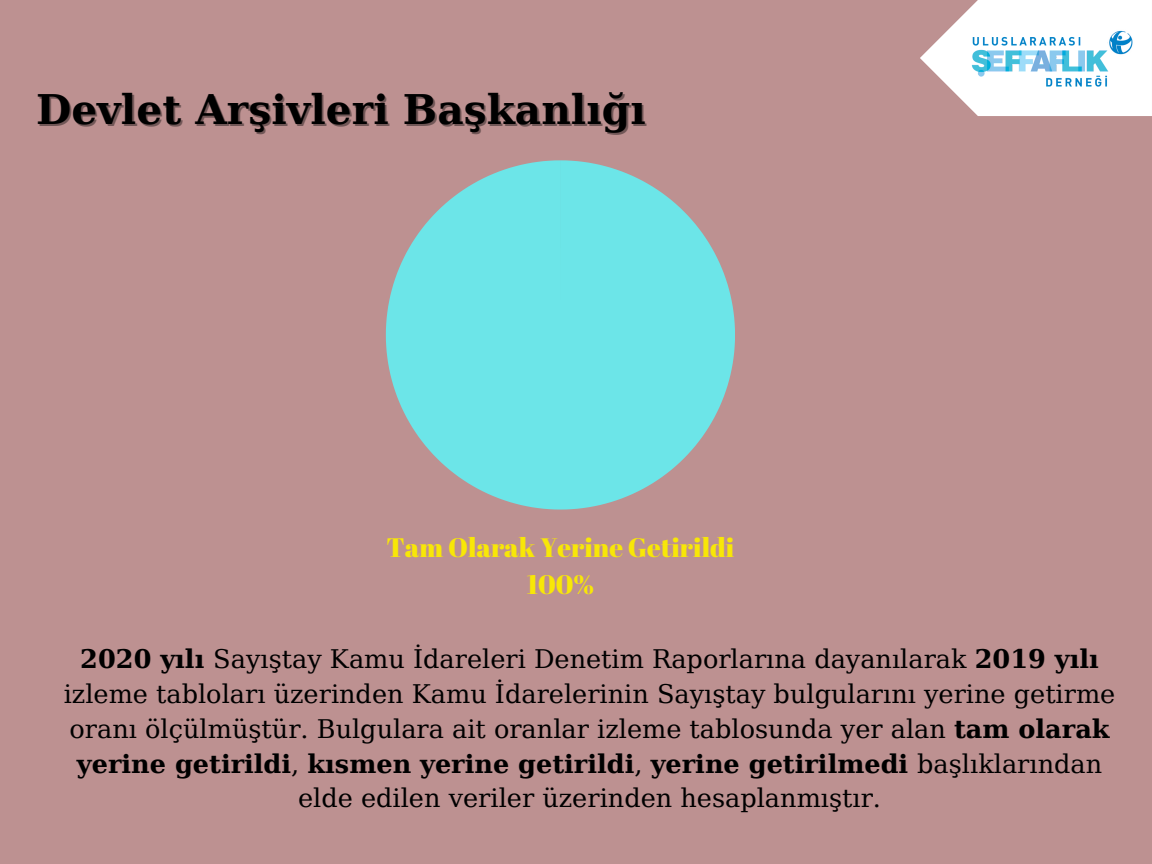
<style>
.page{position:relative;width:1152px;height:864px;background:#bd9191}
.page>*{position:absolute;margin:0;border:0;box-sizing:border-box;transform-origin:0 0}
.t1{font:700 40.8px "DejaVu Serif";color:#000}
.t2{font:26.7px/37.2px "Abril Fatface";color:#f8e707;text-align:center}
.t3{font:25.65px/34.8px "DejaVu Serif";color:#000;text-align:center}
.s1{font-weight:700}
</style>
<div class="page">
<svg style="left:386px;top:160px;width:349px;height:350px;fill:#6ce5e8"></svg>
<svg style="left:560px;top:160px;width:1px;height:175px"></svg>
<svg style="left:920px;top:0;width:232px;height:116px"></svg>
<img style="left:955px;top:17px;width:196px;height:82px">
<h1 class="t1" style="left:36px;top:86px;width:611px">Devlet Arşivleri Başkanlığı</h1>
<p class="t2" style="left:387px;top:528px;width:346px">Tam Olarak Yerine Getirildi<br>100%</p>
<p class="t3" style="left:64px;top:642px;width:1053px"><span class="s1">2020 yılı</span> Sayıştay Kamu İdareleri Denetim Raporlarına dayanılarak <span class="s1">2019 yılı </span>izleme tabloları üzerinden Kamu İdarelerinin Sayıştay bulgularını yerine getirme oranı ölçülmüştür. Bulgulara ait oranlar izleme tablosunda yer alan <span class="s1">tam olarak yerine getirildi</span>, <span class="s1">kısmen yerine getirildi</span>, <span class="s1">yerine getirilmedi</span> başlıklarından elde edilen veriler üzerinden hesaplanmıştır.</p>
</div>
